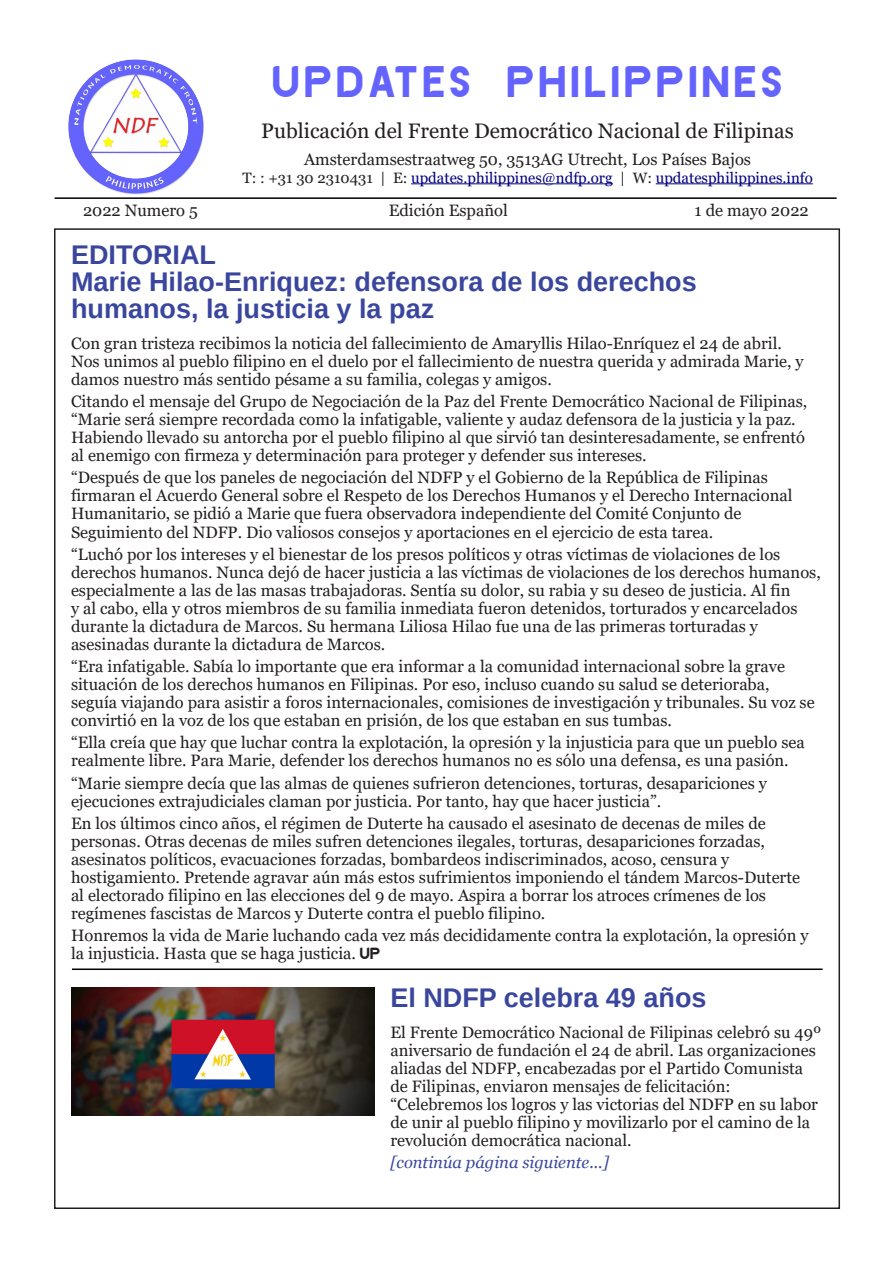
<style>
.page{position:relative;width:893px;height:1263px;background:#fff}
.page>*{position:absolute;margin:0;border:0;box-sizing:border-box;transform-origin:0 0}
.t1{font:45px "AVICENNA";letter-spacing:.1em;color:#6463fd}
.t2{font:700 27px/27px "Liberation Sans";color:#3a469d}
.t3{font:21px "Georgia";color:#231f20}
.t4{font:16.5px/18px "Georgia";color:#231f20}
.t5{font:italic 16.5px "Georgia";color:#3a469d}
.t6{font:15px "Georgia";color:#000080}
.s1{color:#231f20}
.s2{font-family:"AVICENNA"}
</style>
<div class="page">
<hr style="left:55px;top:197px;width:782px;height:2px;background:#000">
<img style="left:68px;top:59px;width:136px;height:136px">
<hr style="left:411px;top:183px;width:202px;height:1px;background:#000080">
<hr style="left:656px;top:183px;width:157px;height:1px;background:#000080">
<hr style="left:72px;top:968px;width:751px;height:2px;background:#000">
<img style="left:71px;top:988px;width:303px;height:127px">
<h1 class="t1" style="left:272px;top:53px;width:512px">UPDATES PHILIPPINES</h1>
<p class="t3" style="left:261px;top:118px;width:534px">Publicación del Frente Democrático Nacional de Filipinas</p>
<p class="t4" style="left:304px;top:150px;width:448px">Amsterdamsestraatweg 50, 3513AG Utrecht, Los Países Bajos</p>
<p class="t6" style="left:242px;top:168px;width:572px"><span class="s1">T: : +31 30 2310431 | E:</span> updates.philippines@ndfp.org <span class="s1">| W:</span> updatesphilippines.info</p>
<p class="t4" style="left:83px;top:202px;width:116px">2022 Numero 5</p>
<p class="t4" style="left:389px;top:202px;width:121px">Edición Español</p>
<p class="t4" style="left:695px;top:202px;width:116px">1 de mayo 2022</p>
<h2 class="t2" style="left:71px;top:242px;width:627px">EDITORIAL<br>Marie Hilao-Enriquez: defensora de los derechos humanos, la justicia y la paz</h2>
<p class="t4" style="left:71px;top:335px;width:734px">Con gran tristeza recibimos la noticia del fallecimiento de Amaryllis Hilao-Enríquez el 24 de abril.<br>Nos unimos al pueblo filipino en el duelo por el fallecimiento de nuestra querida y admirada Marie, y damos nuestro más sentido pésame a su familia, colegas y amigos.</p>
<p class="t4" style="left:71px;top:393px;width:738px">Citando el mensaje del Grupo de Negociación de la Paz del Frente Democrático Nacional de Filipinas, “Marie será siempre recordada como la infatigable, valiente y audaz defensora de la justicia y la paz.<br>Habiendo llevado su antorcha por el pueblo filipino al que sirvió tan desinteresadamente, se enfrentó al enemigo con firmeza y determinación para proteger y defender sus intereses.</p>
<p class="t4" style="left:71px;top:469px;width:723px">“Después de que los paneles de negociación del NDFP y el Gobierno de la República de Filipinas firmaran el Acuerdo General sobre el Respeto de los Derechos Humanos y el Derecho Internacional Humanitario, se pidió a Marie que fuera observadora independiente del Comité Conjunto de Seguimiento del NDFP. Dio valiosos consejos y aportaciones en el ejercicio de esta tarea.</p>
<p class="t4" style="left:71px;top:545px;width:751px">“Luchó por los intereses y el bienestar de los presos políticos y otras víctimas de violaciones de los derechos humanos. Nunca dejó de hacer justicia a las víctimas de violaciones de los derechos humanos, especialmente a las de las masas trabajadoras. Sentía su dolor, su rabia y su deseo de justicia. Al fin<br>y al cabo, ella y otros miembros de su familia inmediata fueron detenidos, torturados y encarcelados durante la dictadura de Marcos. Su hermana Liliosa Hilao fue una de las primeras torturadas y asesinadas durante la dictadura de Marcos.</p>
<p class="t4" style="left:71px;top:658px;width:745px">“Era infatigable. Sabía lo importante que era informar a la comunidad internacional sobre la grave situación de los derechos humanos en Filipinas. Por eso, incluso cuando su salud se deterioraba, seguía viajando para asistir a foros internacionales, comisiones de investigación y tribunales. Su voz se convirtió en la voz de los que estaban en prisión, de los que estaban en sus tumbas.</p>
<p class="t4" style="left:71px;top:734px;width:735px">“Ella creía que hay que luchar contra la explotación, la opresión y la injusticia para que un pueblo sea realmente libre. Para Marie, defender los derechos humanos no es sólo una defensa, es una pasión.</p>
<p class="t4" style="left:71px;top:774px;width:698px">“Marie siempre decía que las almas de quienes sufrieron detenciones, torturas, desapariciones y ejecuciones extrajudiciales claman por justicia. Por tanto, hay que hacer justicia”.</p>
<p class="t4" style="left:71px;top:814px;width:731px">En los últimos cinco años, el régimen de Duterte ha causado el asesinato de decenas de miles de personas. Otras decenas de miles sufren detenciones ilegales, torturas, desapariciones forzadas, asesinatos políticos, evacuaciones forzadas, bombardeos indiscriminados, acoso, censura y hostigamiento. Pretende agravar aún más estos sufrimientos imponiendo el tándem Marcos-Duterte al electorado filipino en las elecciones del 9 de mayo. Aspira a borrar los atroces crímenes de los regímenes fascistas de Marcos y Duterte contra el pueblo filipino.</p>
<p class="t4" style="left:71px;top:927px;width:739px">Honremos la vida de Marie luchando cada vez más decididamente contra la explotación, la opresión y la injusticia. Hasta que se haga justicia. <span class="s2">UP</span></p>
<h2 class="t2" style="left:390px;top:985px;width:318px">El NDFP celebra 49 años</h2>
<p class="t4" style="left:390px;top:1024px;width:433px">El Frente Democrático Nacional de Filipinas celebró su 49º aniversario de fundación el 24 de abril. Las organizaciones aliadas del NDFP, encabezadas por el Partido Comunista de Filipinas, enviaron mensajes de felicitación: “Celebremos los logros y las victorias del NDFP en su labor de unir al pueblo filipino y movilizarlo por el camino de la revolución democrática nacional.</p>
<p class="t5" style="left:390px;top:1152px;width:220px">[continúa página siguiente...]</p>
</div>
